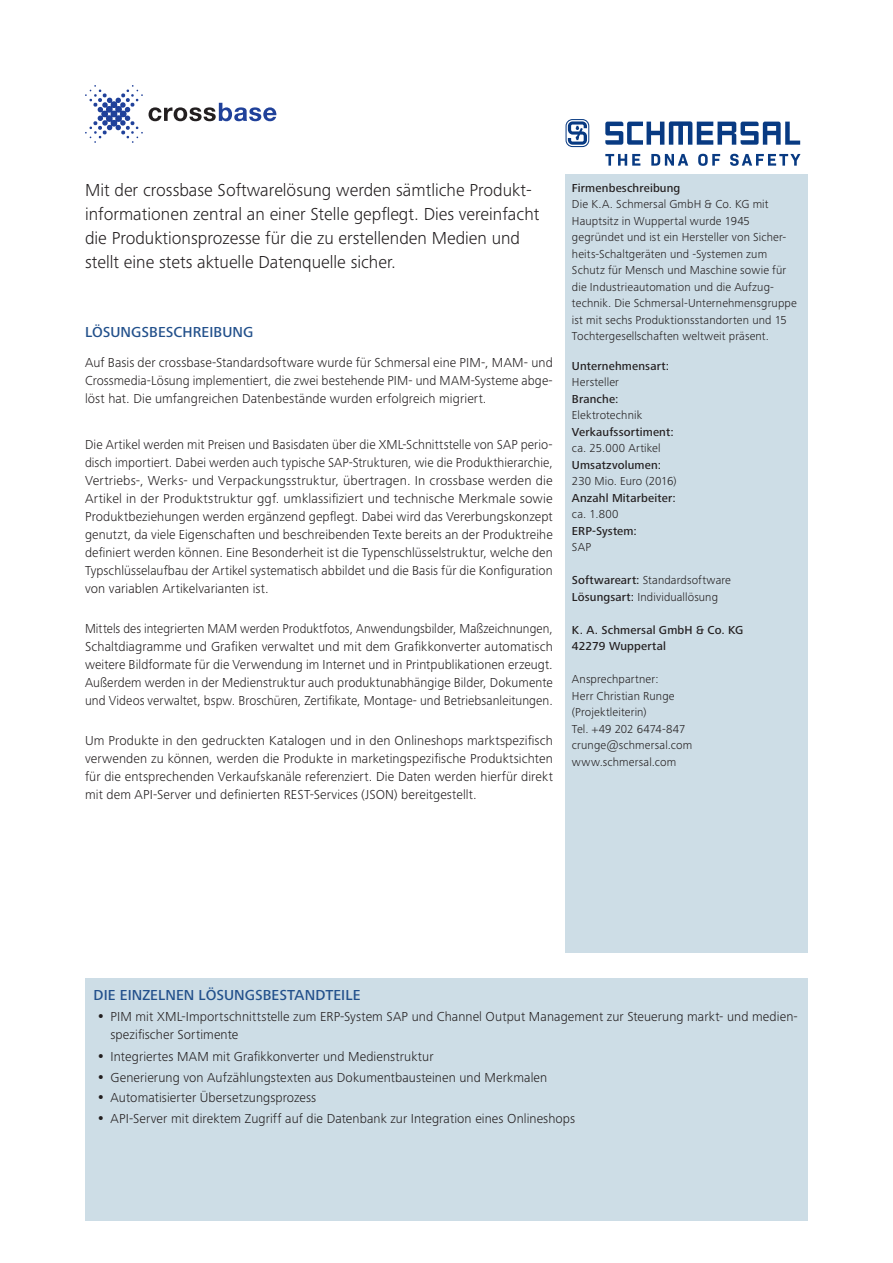
<style>
.page{position:relative;width:893px;height:1263px;background:#fff}
.page>*{position:absolute;margin:0;border:0;box-sizing:border-box;transform-origin:0 0}
.t1{font:300 18px/24px "Frutiger Next LTW1 G";color:#231f20}
.t2{font:500 15px "Frutiger Next LTW1 G";letter-spacing:.005em;color:#22508b}
.t3{font:300 13.5px/18px "Frutiger Next LTW1 G";letter-spacing:.01em;color:#231f20;text-align:justify}
.t4{font:300 13.5px/18px "Frutiger Next LTW1 G";letter-spacing:.01em;color:#231f20;text-align:justify;scale:.94 1}
.t5{font:300 12px/16.5px "Frutiger Next LTW1 G";letter-spacing:.01em;color:#231f20}
.t6{font:500 12px/16.5px "Frutiger Next LTW1 G";letter-spacing:.015em;color:#231f20}
.s1{font-weight:500}
</style>
<div class="page">
<div style="left:566px;top:174px;width:242px;height:778px;background:#cddde6"></div>
<div style="left:85px;top:978px;width:723px;height:242px;background:#cddde6"></div>
<svg style="left:605px;top:121px;width:195px;height:24px"></svg>
<svg style="left:566px;top:119px;width:23px;height:28px"></svg>
<svg style="left:605px;top:154px;width:195px;height:12px"></svg>
<svg style="left:149px;top:103px;width:127px;height:18px"></svg>
<svg style="left:85px;top:85px;width:58px;height:58px"></svg>
<p class="t1" style="left:85px;top:178px;width:456px">Mit der crossbase Softwarelösung werden sämtliche Produkt&shy;informationen zentral an einer Stelle gepflegt. Dies vereinfacht die Produktionsprozesse für die zu erstellenden Medien und stellt eine stets aktuelle Datenquelle sicher.</p>
<p class="t2" style="left:85px;top:323px;width:170px">LÖSUNGSBESCHREIBUNG</p>
<p class="t3" style="left:85px;top:354px;width:469px">Auf Basis der crossbase-Standardsoftware wurde für Schmersal eine PIM-, MAM- und Crossmedia-Lösung implementiert, die zwei bestehende PIM- und MAM-Systeme abge&shy;löst hat. Die umfangreichen Datenbestände wurden erfolgreich migriert.</p>
<p class="t3" style="left:85px;top:436px;width:469px">Die Artikel werden mit Preisen und Basisdaten über die XML-Schnittstelle von SAP perio&shy;disch importiert. Dabei werden auch typische SAP-Strukturen, wie die Produkthierarchie, Vertriebs-, Werks- und Verpackungsstruktur, übertragen. In crossbase werden die Artikel in der Produktstruktur ggf. umklassifiziert und technische Merkmale sowie Produktbeziehungen werden ergänzend gepflegt. Dabei wird das Vererbungskonzept genutzt, da viele Eigenschaften und beschreibenden Texte bereits an der Produktreihe definiert werden können. Eine Besonderheit ist die Typenschlüsselstruktur, welche den Typschlüsselaufbau der Artikel systematisch abbildet und die Basis für die Konfiguration von variablen Artikelvarianten ist.</p>
<p class="t4" style="left:85px;top:619px;width:499px">Mittels des integrierten MAM werden Produktfotos, Anwendungsbilder, Maßzeichnungen, Schaltdiagramme und Grafiken verwaltet und mit dem Grafikkonverter automatisch weitere Bildformate für die Verwendung im Internet und in Printpublikationen erzeugt.<br>Außerdem werden in der Medienstruktur auch produktunabhängige Bilder, Dokumente und Videos verwaltet, bspw. Broschüren, Zertifikate, Montage- und Betriebsanleitungen.</p>
<p class="t3" style="left:85px;top:731px;width:469px">Um Produkte in den gedruckten Katalogen und in den Onlineshops marktspezifisch verwenden zu können, werden die Produkte in marketingspezifische Produktsichten für die entsprechenden Verkaufskanäle referenziert. Die Daten werden hierfür direkt mit dem API-Server und definierten REST-Services (JSON) bereitgestellt.</p>
<p class="t6" style="left:572px;top:180px;width:110px">Firmenbeschreibung</p>
<p class="t5" style="left:572px;top:196px;width:226px">Die K.A. Schmersal GmbH &amp; Co. KG mit Hauptsitz in Wuppertal wurde 1945 gegründet und ist ein Hersteller von Sicher&shy;heits-Schaltgeräten und -Systemen zum Schutz für Mensch und Maschine sowie für die Industrieautomation und die Aufzug&shy;technik. Die Schmersal-Unternehmensgruppe ist mit sechs Produktionsstandorten und 15<br>Tochtergesellschaften weltweit präsent.</p>
<p class="t6" style="left:572px;top:358px;width:99px">Unternehmensart:</p>
<p class="t5" style="left:572px;top:374px;width:49px">Hersteller</p>
<p class="t6" style="left:572px;top:391px;width:48px">Branche:</p>
<p class="t5" style="left:572px;top:407px;width:72px">Elektrotechnik</p>
<p class="t6" style="left:572px;top:424px;width:103px">Verkaufssortiment:</p>
<p class="t5" style="left:572px;top:440px;width:90px">ca. 25.000 Artikel</p>
<p class="t6" style="left:572px;top:457px;width:91px">Umsatzvolumen:</p>
<p class="t5" style="left:572px;top:473px;width:106px">230 Mio. Euro (2016)</p>
<p class="t6" style="left:572px;top:490px;width:105px">Anzahl Mitarbeiter:</p>
<p class="t5" style="left:572px;top:506px;width:48px">ca. 1.800</p>
<p class="t6" style="left:572px;top:523px;width:66px">ERP-System:</p>
<p class="t5" style="left:572px;top:539px;width:21px">SAP</p>
<p class="t5" style="left:572px;top:572px;width:161px"><span class="s1">Softwareart:</span> Standardsoftware<br><span class="s1">Lösungsart:</span> Individuallösung</p>
<p class="t6" style="left:572px;top:622px;width:173px">K. A. Schmersal GmbH &amp; Co. KG<br>42279 Wuppertal</p>
<p class="t5" style="left:572px;top:671px;width:122px">Ansprechpartner:<br>Herr Christian Runge (Projektleiterin)<br>Tel. +49 202 6474-847 crunge@schmersal.com www.schmersal.com</p>
<p class="t2" style="left:94px;top:986px;width:268px">DIE EINZELNEN LÖSUNGSBESTANDTEILE</p>
<p class="t3" style="left:111px;top:1007px;width:689px">PIM mit XML-Importschnittstelle zum ERP-System SAP und Channel Output Management zur Steuerung markt- und medien&shy;spezifischer Sortimente</p>
<p class="t3" style="left:111px;top:1047px;width:466px;line-height:20.4px;text-align:left">Integriertes MAM mit Grafikkonverter und Medienstruktur<br>Generierung von Aufzählungstexten aus Dokumentbausteinen und Merkmalen Automatisierter Übersetzungsprozess<br>API-Server mit direktem Zugriff auf die Datenbank zur Integration eines Onlineshops</p>
</div>
